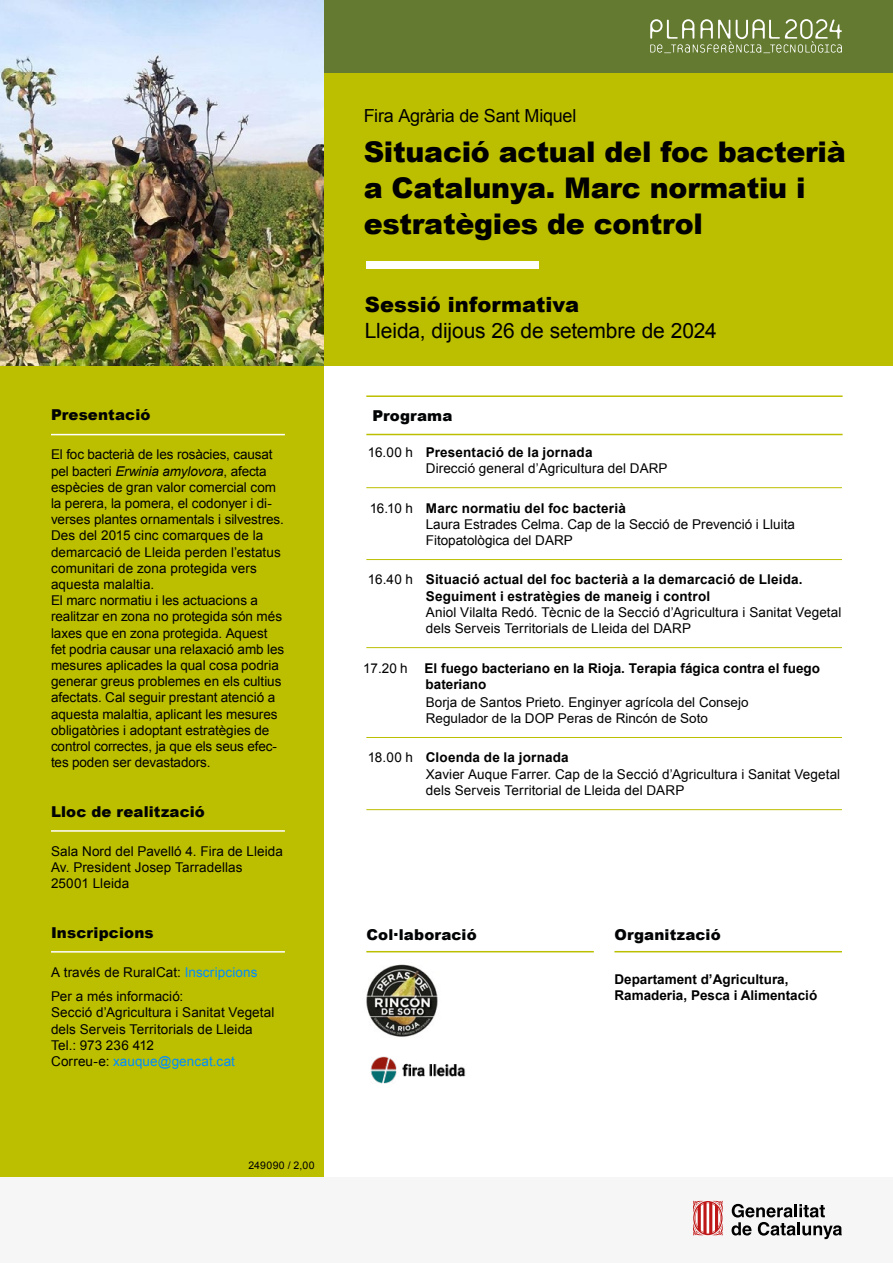
<style>
.page{position:relative;width:893px;height:1263px;background:#fff}
.page>*{position:absolute;margin:0;border:0;box-sizing:border-box;transform-origin:0 0}
.t1{font:900 28.5px/36px "Arial";letter-spacing:-.01em;color:#000}
.t2{font:21px "Arial";letter-spacing:-.005em;color:#000}
.t3{font:900 21px "Arial";letter-spacing:.005em;color:#000}
.t4{font:18px "Arial";letter-spacing:-.015em;color:#000}
.t5{font:900 15px "Arial";letter-spacing:.01em;color:#020304}
.P3{font:13.5px/16.2px "Arial";color:#000}
.t6{font:700 13.5px/16.2px "Arial";color:#000}
.P3-2{font:13.5px "Arial";letter-spacing:.005em;color:#008dff}
.t7{font:10.5px "Arial";letter-spacing:.035em;color:#000}
.s1{font-style:italic}
.s2{color:#008dff}
.s3{color:#000}
.s4{font-weight:400}
.s5{font-weight:700}
</style>
<div class="page">
<div style="left:0;top:366px;width:323px;height:811px;background:#bcbf00"></div>
<div style="left:323px;top:0;width:570px;height:366px;background:#bcbf00"></div>
<div style="left:323px;top:0;width:570px;height:72px;background:#647a30"></div>
<svg style="left:650px;top:19px;width:192px;height:34px"></svg>
<div style="left:0;top:1177px;width:892px;height:86px;background:#f6f6f6"></div>
<svg style="left:693px;top:1200px;width:30px;height:35px"></svg>
<svg style="left:731px;top:1204px;width:111px;height:35px"></svg>
<div style="left:366px;top:261px;width:173px;height:7px;background:#fff"></div>
<img style="left:0;top:0;width:323px;height:366px">
<hr style="left:51px;top:434px;width:234px;height:1px;background:#fff">
<hr style="left:51px;top:830px;width:234px;height:2px;background:#fff">
<hr style="left:51px;top:951px;width:234px;height:1px;background:#fff">
<hr style="left:366px;top:395px;width:477px;height:2px;background:#bcbf00">
<hr style="left:366px;top:434px;width:477px;height:1px;background:#bcbf00">
<hr style="left:366px;top:487px;width:476px;height:1px;background:#bcbf00">
<hr style="left:366px;top:559px;width:476px;height:1px;background:#bcbf00">
<hr style="left:366px;top:647px;width:476px;height:1px;background:#bcbf00">
<hr style="left:366px;top:737px;width:476px;height:1px;background:#bcbf00">
<hr style="left:366px;top:809px;width:476px;height:1px;background:#bcbf00">
<hr style="left:366px;top:951px;width:228px;height:1px;background:#bcbf00">
<hr style="left:614px;top:951px;width:228px;height:1px;background:#bcbf00">
<img style="left:366px;top:964px;width:72px;height:73px">
<img style="left:370px;top:1057px;width:96px;height:26px">
<h6 class="t5" style="left:51px;top:404px;width:101px">Presentació</h6>
<p class="P3" style="left:51px;top:447px;width:235px">El foc bacterià de les rosàcies, causat pel bacteri <span class="s1">Erwinia amylovora</span>, afecta espècies de gran valor comercial com la perera, la pomera, el codonyer i di&shy;verses plantes ornamentals i silvestres.<br>Des del 2015 cinc comarques de la demarcació de Lleida perden l’estatus comunitari de zona protegida vers aquesta malaltia.<br>El marc normatiu i les actuacions a realitzar en zona no protegida són més laxes que en zona protegida. Aquest fet podria causar una relaxació amb les mesures aplicades la qual cosa podria generar greus problemes en els cultius afectats. Cal seguir prestant atenció a aquesta malaltia, aplicant les mesures obligatòries i adoptant estratègies de control correctes, ja que els seus efec&shy;tes poden ser devastadors.</p>
<h6 class="t5" style="left:51px;top:800px;width:155px">Lloc de realització</h6>
<p class="P3" style="left:51px;top:843px;width:233px">Sala Nord del Pavelló 4. Fira de Lleida</p>
<p class="P3" style="left:51px;top:859px;width:193px">Av. President Josep Tarradellas</p>
<p class="P3" style="left:51px;top:875px;width:80px">25001 Lleida</p>
<h6 class="t5" style="left:51px;top:921px;width:104px">Inscripcions</h6>
<p class="P3" style="left:51px;top:964px;width:208px">A través de RuralCat: <span class="s2">Inscripcions</span></p>
<p class="P3" style="left:51px;top:988px;width:134px">Per a més informació:</p>
<p class="P3" style="left:51px;top:1005px;width:225px">Secció d’Agricultura i Sanitat Vegetal dels Serveis Territorials de Lleida</p>
<p class="P3" style="left:51px;top:1037px;width:104px">Tel.: 973 236 412</p>
<p class="P3-2" style="left:51px;top:1052px;width:185px"><span class="s3">Correu-e:</span> xauque@gencat.cat</p>
<p class="t7" style="left:248px;top:1158px;width:68px">249090 / 2,00</p>
<h1 class="t4" style="left:364px;top:103px;width:214px">Fira Agrària de Sant Miquel</h1>
<h1 class="t1" style="left:364px;top:133px;width:484px">Situació actual del foc bacterià a Catalunya. Marc normatiu i estratègies de control</h1>
<h2 class="t3" style="left:365px;top:289px;width:216px">Sessió informativa</h2>
<h3 class="t2" style="left:365px;top:316px;width:353px">Lleida, dijous 26 de setembre de 2024</h3>
<h4 class="t5" style="left:372px;top:404px;width:82px">Programa</h4>
<p class="t6" style="left:368px;top:444px;width:226px"><span class="s4">16.00 h</span> Presentació de la jornada</p>
<p class="P3" style="left:426px;top:460px;width:243px">Direcció general d’Agricultura del DARP</p>
<p class="t6" style="left:370px;top:500px;width:258px"><span class="s4">16.10 h</span> Marc normatiu del foc bacterià</p>
<p class="P3" style="left:426px;top:516px;width:371px">Laura Estrades Celma. Cap de la Secció de Prevenció i Lluita<br>Fitopatològica del DARP</p>
<p class="t6" style="left:368px;top:572px;width:436px"><span class="s4">16.40 h</span> Situació actual del foc bacterià a la demarcació de Lleida.</p>
<p class="P3" style="left:426px;top:588px;width:417px"><span class="s5">Seguiment i estratègies de maneig i control<br></span>Aniol Vilalta Redó. Tècnic de la Secció d’Agricultura i Sanitat Vegetal dels Serveis Territorials de Lleida del DARP</p>
<p class="P3" style="left:363px;top:660px;width:46px">17.20 h</p>
<p class="t6" style="left:425px;top:660px;width:397px">El fuego bacteriano en la Rioja. Terapia fágica contra el fuego bateriano</p>
<p class="P3" style="left:426px;top:694px;width:324px">Borja de Santos Prieto. Enginyer agrícola del Consejo<br>Regulador de la DOP Peras de Rincón de Soto</p>
<p class="t6" style="left:368px;top:750px;width:202px"><span class="s4">18.00 h</span> Cloenda de la jornada</p>
<p class="P3" style="left:426px;top:766px;width:416px">Xavier Auque Farrer. Cap de la Secció d’Agricultura i Sanitat Vegetal dels Serveis Territorial de Lleida del DARP</p>
<p class="t5" style="left:366px;top:924px;width:112px">Col·laboració</p>
<p class="t5" style="left:614px;top:924px;width:108px">Organització</p>
<p class="t6" style="left:614px;top:972px;width:204px">Departament d’Agricultura,<br>Ramaderia, Pesca i Alimentació</p>
</div>
